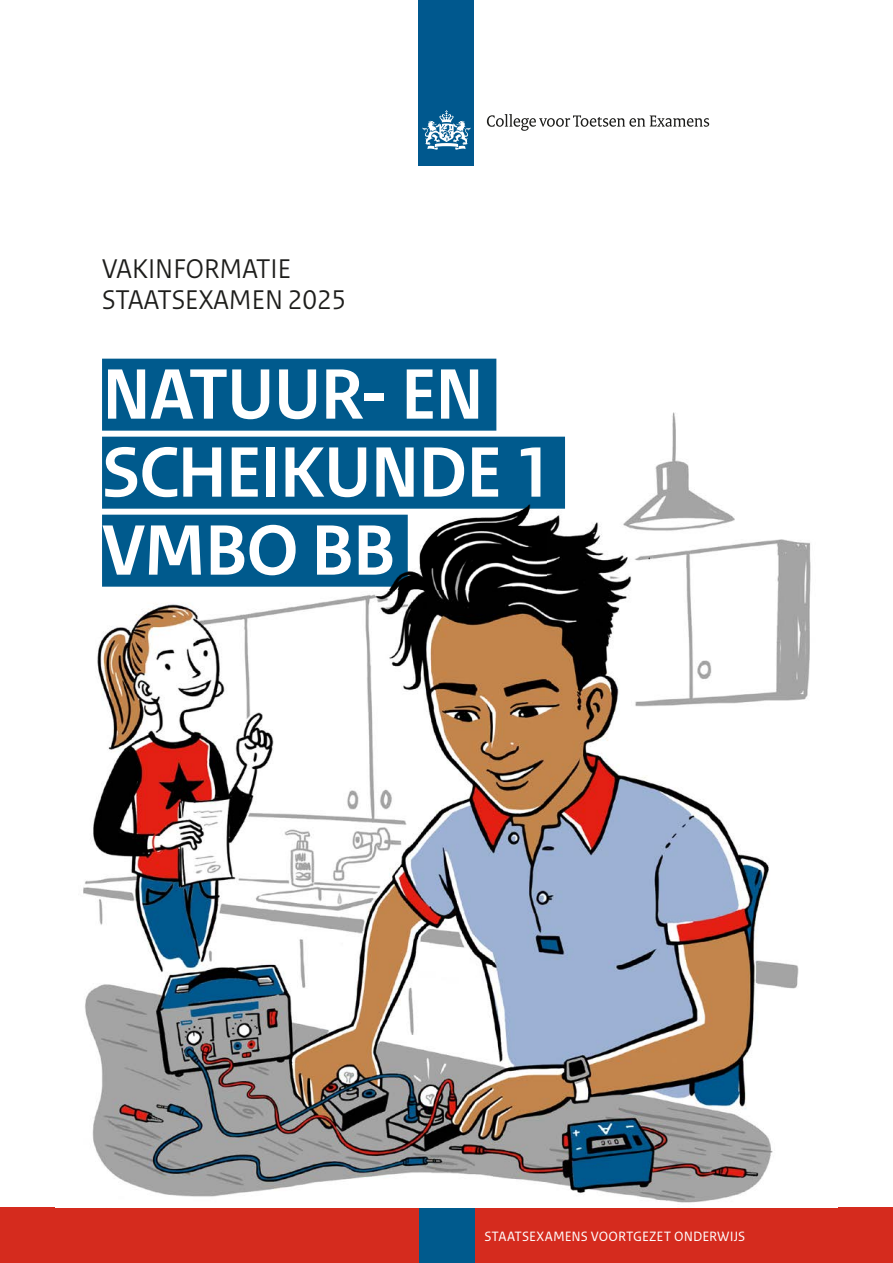
<style>
.page{position:relative;width:893px;height:1263px;background:#fff}
.page>*{position:absolute;margin:0;border:0;box-sizing:border-box;transform-origin:0 0}
.H1_titel{font:700 75px/78px "Rijksoverheid Sans Heading";letter-spacing:-.015em;color:#fff}
.P_subtitel{font:28.5px "Rijksoverheid Sans Heading";color:#1d1d1b}
.t1{font:14.25px "Rijksoverheid Sans Text";letter-spacing:.005em;color:#fff}
</style>
<div class="page">
<div style="left:0;top:1208px;width:893px;height:55px;background:#d52b1e"></div>
<div style="left:419px;top:1208px;width:55px;height:55px;background:#005a8d"></div>
<img style="left:83px;top:397px;width:728px;height:806px">
<div style="left:419px;top:0;width:55px;height:165px;background:#00588e"></div>
<svg style="left:423px;top:110px;width:47px;height:40px"></svg>
<svg style="left:487px;top:114px;width:222px;height:17px"></svg>
<div style="left:102px;top:359px;width:394px;height:72px;background:#005a8d"></div>
<div style="left:102px;top:437px;width:463px;height:72px;background:#005a8d"></div>
<div style="left:102px;top:515px;width:306px;height:72px;background:#005a8d"></div>
<img style="left:359px;top:504px;width:188px;height:86px">
<p class="P_subtitel" style="left:102px;top:252px;width:191px">VAKINFORMATIE</p>
<p class="P_subtitel" style="left:102px;top:283px;width:246px">STAATSEXAMEN 2025</p>
<h1 class="H1_titel" style="left:102px;top:357px;width:452px">NATUUR- EN<br>SCHEIKUNDE 1<br>VMBO BB</h1>
<p class="t1" style="left:484px;top:1229px;width:263px">STAATSEXAMENS VOORTGEZET ONDERWIJS</p>
</div>
